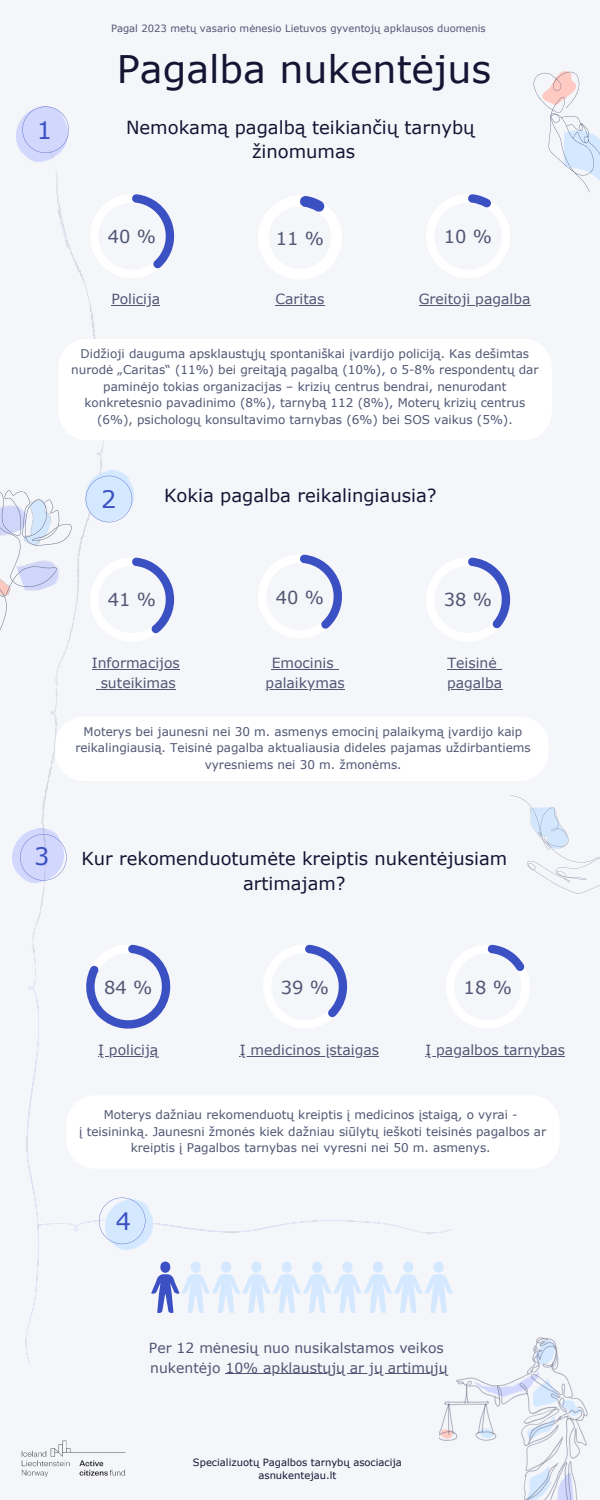
<style>
.page{position:relative;width:600px;height:1500px;background:#f5f6fa}
.page>*{position:absolute;margin:0;border:0;box-sizing:border-box;transform-origin:0 0}
.t1{font:38px "Verdana";color:#141533}
.t2{font:24.1px "Verdana";color:#3b51c3}
.t3{font:18px "Verdana";color:#141533}
.t4{font:17.9px "Verdana";color:#141533}
.t5{font:17.9px "Verdana";color:#505673}
.t6{font:14px "Verdana";color:#505673}
.t7{font:12px/16.5px "Verdana";color:#505673;text-align:center}
.t8{font:10px "Verdana";color:#505673}
.t9{font:10px "Verdana";color:#141533}
</style>
<div class="page">
<svg style="left:151px;top:1262px;width:180px;height:51px"></svg>
<svg style="left:132px;top:557px;width:42px;height:77px"></svg>
<svg style="left:300px;top:554px;width:42px;height:75px"></svg>
<svg style="left:468px;top:557px;width:42px;height:72px"></svg>
<svg style="left:86px;top:945px;width:84px;height:84px"></svg>
<svg style="left:487px;top:945px;width:38px;height:26px"></svg>
<svg style="left:305px;top:945px;width:42px;height:73px"></svg>
<svg style="left:300px;top:196px;width:25px;height:16px"></svg>
<svg style="left:468px;top:194px;width:23px;height:14px"></svg>
<img style="left:16px;top:119px;width:27px;height:43px">
<img style="left:43px;top:153px;width:53px;height:186px">
<img style="left:12px;top:830px;width:19px;height:53px">
<img style="left:55px;top:441px;width:53px;height:244px">
<img style="left:85px;top:470px;width:48px;height:52px">
<svg style="left:86px;top:476px;width:46px;height:46px;background:#d5e6fc"></svg>
<svg style="left:22px;top:107px;width:47px;height:46px;background:#d3d7fb"></svg>
<svg style="left:20px;top:834px;width:47px;height:47px"></svg>
<img style="left:31px;top:687px;width:29px;height:264px">
<img style="left:26px;top:951px;width:13px;height:413px">
<svg style="left:90px;top:194px;width:84px;height:84px"></svg>
<svg style="left:534px;top:72px;width:66px;height:120px"></svg>
<img style="left:39px;top:1221px;width:413px;height:13px">
<img style="left:113px;top:1204px;width:39px;height:45px">
<svg style="left:99px;top:1198px;width:46px;height:46px"></svg>
<svg style="left:0;top:484px;width:78px;height:185px"></svg>
<img style="left:439px;top:1337px;width:149px;height:163px">
<svg style="left:55px;top:716px;width:5px;height:65px"></svg>
<svg style="left:510px;top:795px;width:90px;height:99px"></svg>
<img style="left:21px;top:1440px;width:105px;height:37px">
<hr style="left:225px;top:1373px;width:223px;height:1px;background:#505673">
<hr style="left:92px;top:669px;width:88px;height:1px;background:#505673">
<hr style="left:101px;top:689px;width:75px;height:1px;background:#505673">
<hr style="left:272px;top:669px;width:62px;height:1px;background:#505673">
<hr style="left:266px;top:689px;width:79px;height:1px;background:#505673">
<hr style="left:448px;top:669px;width:49px;height:1px;background:#505673">
<hr style="left:447px;top:689px;width:55px;height:1px;background:#505673">
<hr style="left:275px;top:305px;width:50px;height:1px;background:#505673">
<hr style="left:419px;top:305px;width:112px;height:1px;background:#505673">
<hr style="left:111px;top:305px;width:49px;height:1px;background:#505673">
<hr style="left:98px;top:1056px;width:60px;height:1px;background:#505673">
<hr style="left:425px;top:1056px;width:140px;height:1px;background:#505673">
<hr style="left:240px;top:1056px;width:139px;height:1px;background:#505673">
<p class="t2" style="left:37px;top:115px;width:17px">1</p>
<p class="t8" style="left:111px;top:22px;width:376px">Pagal 2023 metų vasario mėnesio Lietuvos gyventojų apklausos duomenis</p>
<p class="t1" style="left:117px;top:45px;width:376px">Pagalba nukentėjus</p>
<p class="t3" style="left:126px;top:116px;width:350px">Nemokamą pagalbą teikiančių tarnybų</p>
<p class="t3" style="left:252px;top:140px;width:105px">žinomumas</p>
<p class="t5" style="left:108px;top:225px;width:50px">40 %</p>
<p class="t6" style="left:111px;top:290px;width:50px">Policija</p>
<p class="t5" style="left:276px;top:227px;width:50px">11 %</p>
<p class="t5" style="left:444px;top:225px;width:50px">10 %</p>
<p class="t6" style="left:275px;top:290px;width:51px">Caritas</p>
<p class="t6" style="left:419px;top:290px;width:113px">Greitoji pagalba</p>
<p class="t7" style="left:71px;top:345px;width:469px">Didžioji dauguma apsklaustųjų spontaniškai įvardijo policiją. Kas dešimtas nurodė „Caritas“ (11%) bei greitąją pagalbą (10%), o 5-8% respondentų dar paminėjo tokias organizacijas – krizių centrus bendrai, nenurodant konkretesnio pavadinimo (8%), tarnybą 112 (8%), Moterų krizių centrus (6%), psichologų konsultavimo tarnybas (6%) bei SOS vaikus (5%).</p>
<p class="t2" style="left:101px;top:483px;width:17px">2</p>
<p class="t3" style="left:164px;top:484px;width:274px">Kokia pagalba reikalingiausia?</p>
<p class="t5" style="left:108px;top:588px;width:50px">41 %</p>
<p class="t5" style="left:276px;top:586px;width:50px">40 %</p>
<p class="t5" style="left:444px;top:588px;width:50px">38 %</p>
<p class="t6" style="left:92px;top:654px;width:89px">Informacijos</p>
<p class="t6" style="left:101px;top:674px;width:77px">suteikimas</p>
<p class="t6" style="left:272px;top:654px;width:64px">Emocinis</p>
<p class="t6" style="left:266px;top:674px;width:81px">palaikymas</p>
<p class="t6" style="left:448px;top:654px;width:51px">Teisinė</p>
<p class="t6" style="left:447px;top:674px;width:57px">pagalba</p>
<p class="t7" style="left:75px;top:723px;width:457px">Moterys bei jaunesni nei 30 m. asmenys emocinį palaikymą įvardijo kaip reikalingiausią. Teisinė pagalba aktualiausia dideles pajamas uždirbantiems vyresniems nei 30 m. žmonėms.</p>
<p class="t2" style="left:34px;top:840px;width:17px">3</p>
<p class="t4" style="left:81px;top:847px;width:427px">Kur rekomenduotumėte kreiptis nukentėjusiam</p>
<p class="t4" style="left:243px;top:872px;width:104px">artimajam?</p>
<p class="t5" style="left:104px;top:976px;width:50px">84 %</p>
<p class="t5" style="left:281px;top:976px;width:50px">39 %</p>
<p class="t5" style="left:464px;top:976px;width:50px">18 %</p>
<p class="t6" style="left:98px;top:1041px;width:62px">Į policiją</p>
<p class="t6" style="left:240px;top:1041px;width:141px">Į medicinos įstaigas</p>
<p class="t6" style="left:425px;top:1041px;width:141px">Į pagalbos tarnybas</p>
<p class="t7" style="left:104px;top:1106px;width:415px">Moterys dažniau rekomenduotų kreiptis į medicinos įstaigą, o vyrai -</p>
<p class="t7" style="left:79px;top:1123px;width:469px">į teisininką. Jaunesni žmonės kiek dažniau siūlytų ieškoti teisinės pagalbos ar kreiptis į Pagalbos tarnybas nei vyresni nei 50 m. asmenys.</p>
<p class="t2" style="left:116px;top:1206px;width:17px">4</p>
<p class="t6" style="left:149px;top:1339px;width:296px">Per 12 mėnesių nuo nusikalstamos veikos</p>
<p class="t6" style="left:150px;top:1358px;width:299px">nukentėjo 10% apklaustųjų ar jų artimųjų</p>
<p class="t9" style="left:193px;top:1456px;width:210px">Specializuotų Pagalbos tarnybų asociacija</p>
<p class="t9" style="left:258px;top:1469px;width:80px">asnukentejau.lt</p>
</div>
